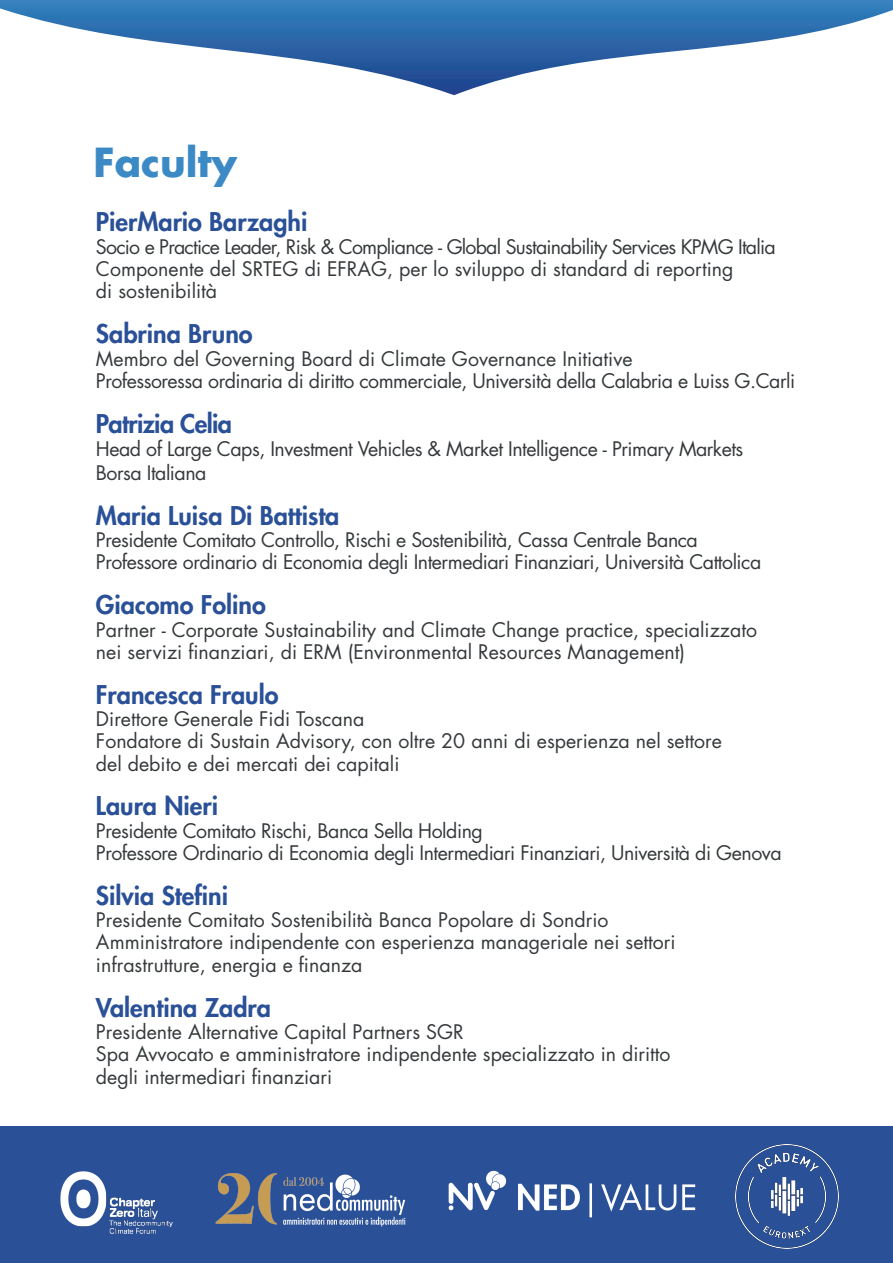
<style>
.page{position:relative;width:893px;height:1263px;background:#fff}
.page>*{position:absolute;margin:0;border:0;box-sizing:border-box;transform-origin:0 0}
.t1{font:700 39px "Futura Std";color:#3c8ac5}
.t2{font:800 25.2px "Futura Std";color:#2a5098}
.t3{font:800 25.2px "Futura Std";letter-spacing:-.025em;color:#2a5098}
.t4{font:19.5px/22.4px "Futura Std";color:#35393b}
.t5{font:19.5px/22.4px "Futura Std";letter-spacing:-.025em;color:#35393b}
.t6{font:19.5px/22.4px "Futura Std";letter-spacing:-.02em;color:#35393b}
</style>
<div class="page">
<svg style="left:0;top:0;width:893px;height:95px"></svg>
<div style="left:0;top:1127px;width:893px;height:136px;background:#2a5098"></div>
<img style="left:215px;top:1173px;width:191px;height:54px">
<img style="left:60px;top:1171px;width:113px;height:63px">
<img style="left:448px;top:1170px;width:248px;height:48px">
<img style="left:735px;top:1145px;width:104px;height:103px">
<h1 class="t1" style="left:94px;top:136px;width:145px">Faculty</h1>
<p class="t2" style="left:96px;top:206px;width:213px">PierMario Barzaghi</p>
<p class="t6" style="left:96px;top:236px;width:681px">Socio e Practice Leader, Risk &amp; Compliance - Global Sustainability Services KPMG Italia<br>Componente del SRTEG di EFRAG, per lo sviluppo di standard di reporting<br>di sostenibilità</p>
<p class="t2" style="left:96px;top:318px;width:158px">Sabrina Bruno</p>
<p class="t5" style="left:96px;top:347px;width:701px">Membro del Governing Board di Climate Governance Initiative<br>Professoressa ordinaria di diritto commerciale, Università della Calabria e Luiss G.Carli</p>
<p class="t3" style="left:96px;top:407px;width:138px">Patrizia Celia</p>
<p class="t5" style="left:96px;top:437px;width:649px;line-height:23.7px">Head of Large Caps, Investment Vehicles &amp; Market Intelligence - Primary Markets<br>Borsa Italiana</p>
<p class="t2" style="left:96px;top:499px;width:245px">Maria Luisa Di Battista</p>
<p class="t5" style="left:96px;top:529px;width:667px">Presidente Comitato Controllo, Rischi e Sostenibilità, Cassa Centrale Banca<br>Professore ordinario di Economia degli Intermediari Finanziari, Università Cattolica</p>
<p class="t2" style="left:96px;top:589px;width:171px">Giacomo Folino</p>
<p class="t4" style="left:96px;top:618px;width:662px">Partner - Corporate Sustainability and Climate Change practice, specializzato nei servizi finanziari, di ERM (Environmental Resources Management)</p>
<p class="t2" style="left:96px;top:678px;width:184px">Francesca Fraulo</p>
<p class="t4" style="left:96px;top:708px;width:627px">Direttore Generale Fidi Toscana<br>Fondatore di Sustain Advisory, con oltre 20 anni di esperienza nel settore del debito e dei mercati dei capitali</p>
<p class="t2" style="left:96px;top:790px;width:124px">Laura Nieri</p>
<p class="t5" style="left:96px;top:819px;width:687px">Presidente Comitato Rischi, Banca Sella Holding<br>Professore Ordinario di Economia degli Intermediari Finanziari, Università di Genova</p>
<p class="t2" style="left:96px;top:879px;width:134px">Silvia Stefini</p>
<p class="t4" style="left:96px;top:909px;width:581px">Presidente Comitato Sostenibilità Banca Popolare di Sondrio<br>Amministratore indipendente con esperienza manageriale nei settori infrastrutture, energia e finanza</p>
<p class="t2" style="left:96px;top:991px;width:177px">Valentina Zadra</p>
<p class="t4" style="left:96px;top:1021px;width:576px">Presidente Alternative Capital Partners SGR<br>Spa Avvocato e amministratore indipendente specializzato in diritto degli intermediari finanziari</p>
</div>
